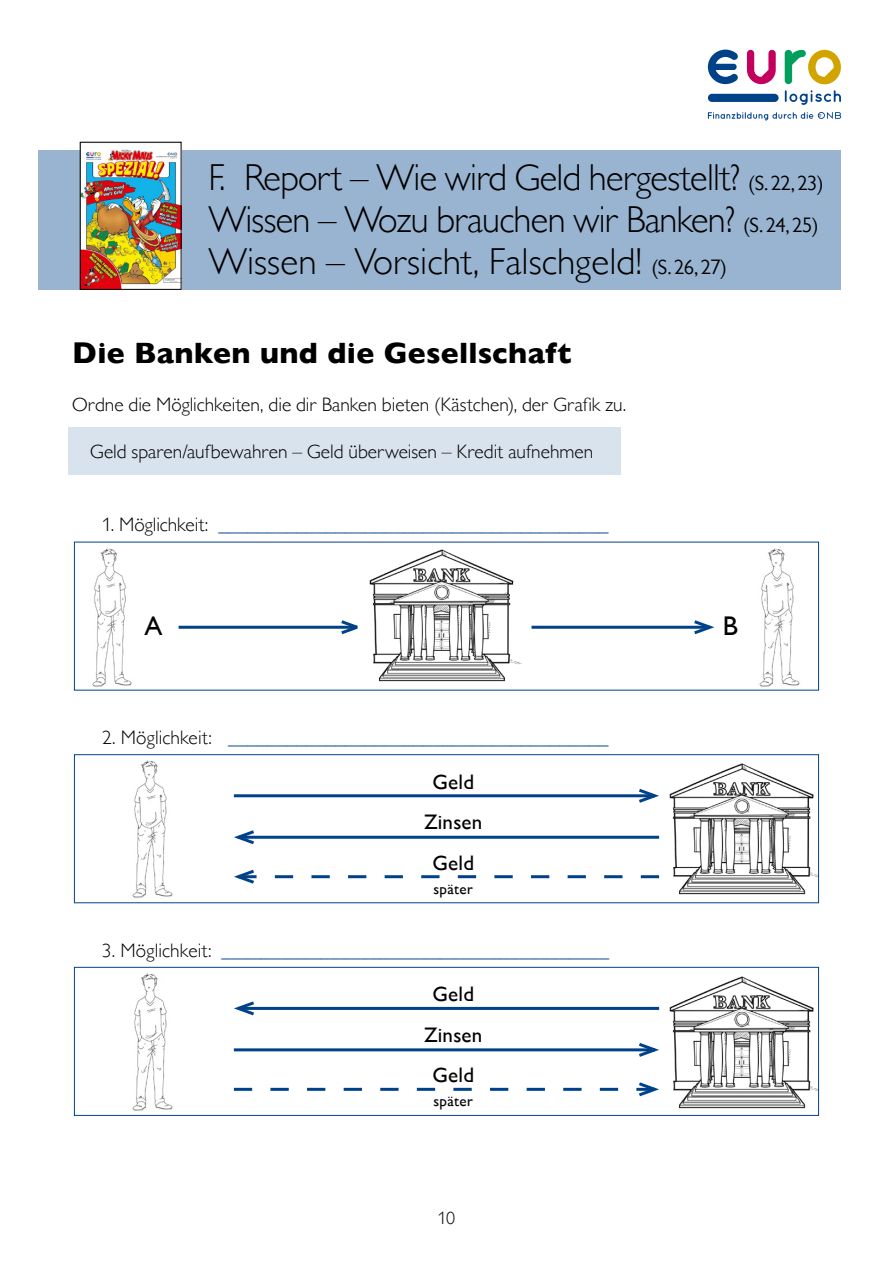
<style>
.page{position:relative;width:893px;height:1263px;background:#fff}
.page>*{position:absolute;margin:0;border:0;box-sizing:border-box;transform-origin:0 0}
.t1{font:300 37.5px/42px "Gill Sans MT Pro";letter-spacing:-.02em;color:#000;scale:.96 1}
.t2{font:800 30px "Gill Sans MT Pro";letter-spacing:.01em;color:#000}
.t3{font:500 27px "Gill Sans MT Pro";color:#000}
.t4{font:500 21px/40.5px "Gill Sans MT Pro";letter-spacing:.01em;color:#000;text-align:center}
.t5{font:300 19.5px "Gill Sans MT Pro";letter-spacing:.005em;color:#004289}
.t6{font:300 19.5px "Gill Sans MT Pro";color:#000}
.t7{font:300 18px "Gill Sans MT Pro";color:#000}
.t8{font:500 15px "Gill Sans MT Pro";letter-spacing:.02em;color:#000}
.s1{font-weight:400;font-size:21px}
.s2{color:#000}
</style>
<div class="page">
<div style="left:708px;top:94px;width:71px;height:8px;background:#004289;border-radius:4px"></div>
<svg style="left:785px;top:90px;width:56px;height:15px"></svg>
<svg style="left:785px;top:50px;width:56px;height:34px"></svg>
<svg style="left:747px;top:50px;width:29px;height:34px"></svg>
<svg style="left:708px;top:50px;width:30px;height:34px"></svg>
<svg style="left:708px;top:112px;width:133px;height:8px"></svg>
<img style="left:369px;top:549px;width:153px;height:133px">
<img style="left:669px;top:763px;width:148px;height:132px">
<img style="left:669px;top:976px;width:148px;height:133px">
<div style="left:38px;top:150px;width:803px;height:139px;background:#99b4d0"></div>
<img style="left:82px;top:149px;width:97px;height:138px">
<div style="left:80px;top:142px;width:101px;height:147px;border:1px solid #000"></div>
<div style="left:68px;top:427px;width:553px;height:48px;background:#d9e3ed"></div>
<div style="left:74px;top:754px;width:745px;height:149px;border:1px solid #004289"></div>
<div style="left:74px;top:967px;width:745px;height:149px;border:1px solid #004289"></div>
<hr style="left:234px;top:794px;width:421px;height:3px;background:#004289">
<svg style="left:636px;top:789px;width:23px;height:14px"></svg>
<hr style="left:531px;top:626px;width:179px;height:3px;background:#004289">
<svg style="left:691px;top:620px;width:24px;height:15px"></svg>
<hr style="left:179px;top:626px;width:178px;height:3px;background:#004289">
<svg style="left:338px;top:620px;width:20px;height:15px"></svg>
<hr style="left:238px;top:836px;width:421px;height:3px;background:#004289">
<svg style="left:234px;top:830px;width:23px;height:15px"></svg>
<svg style="left:234px;top:869px;width:425px;height:15px"></svg>
<img style="left:92px;top:548px;width:40px;height:139px">
<img style="left:132px;top:760px;width:41px;height:138px">
<img style="left:132px;top:973px;width:41px;height:138px">
<img style="left:759px;top:548px;width:41px;height:139px">
<svg style="left:234px;top:1082px;width:425px;height:15px"></svg>
<hr style="left:234px;top:1048px;width:421px;height:3px;background:#004289">
<svg style="left:636px;top:1043px;width:23px;height:14px"></svg>
<hr style="left:238px;top:1007px;width:421px;height:3px;background:#004289">
<svg style="left:234px;top:1001px;width:23px;height:15px"></svg>
<h1 class="t1" style="left:208px;top:156px;width:643px">F. Report – Wie wird Geld hergestellt? <span class="s1">(S. 22, 23)<br></span>Wissen – Wozu brauchen wir Banken? <span class="s1">(S. 24, 25)<br></span>Wissen – Vorsicht, Falschgeld! <span class="s1">(S. 26, 27)</span></h1>
<h2 class="t2" style="left:72px;top:335px;width:501px">Die Banken und die Gesellschaft</h2>
<p class="t6" style="left:72px;top:393px;width:555px">Ordne die Möglichkeiten, die dir Banken bieten (Kästchen), der Grafik zu.</p>
<p class="t6" style="left:90px;top:440px;width:505px">Geld sparen/aufbewahren – Geld überweisen – Kredit aufnehmen</p>
<p class="t5" style="left:102px;top:513px;width:508px"><span class="s2">1. Möglichkeit:</span> ________________________________________</p>
<h3 class="t3" style="left:145px;top:610px;width:20px">A</h3>
<h3 class="t3" style="left:723px;top:610px;width:17px">B</h3>
<p class="t5" style="left:102px;top:725px;width:508px"><span class="s2">2. Möglichkeit:</span> _______________________________________</p>
<p class="t4" style="left:424px;top:761px;width:60px">Geld<br>Zinsen<br>Geld</p>
<p class="t8" style="left:434px;top:880px;width:41px">später</p>
<p class="t5" style="left:102px;top:939px;width:509px"><span class="s2">3. Möglichkeit:</span> _______________________________________</p>
<p class="t4" style="left:424px;top:974px;width:60px">Geld<br>Zinsen<br>Geld</p>
<p class="t8" style="left:434px;top:1092px;width:41px">später</p>
<p class="t7" style="left:438px;top:1207px;width:19px">10</p>
</div>
